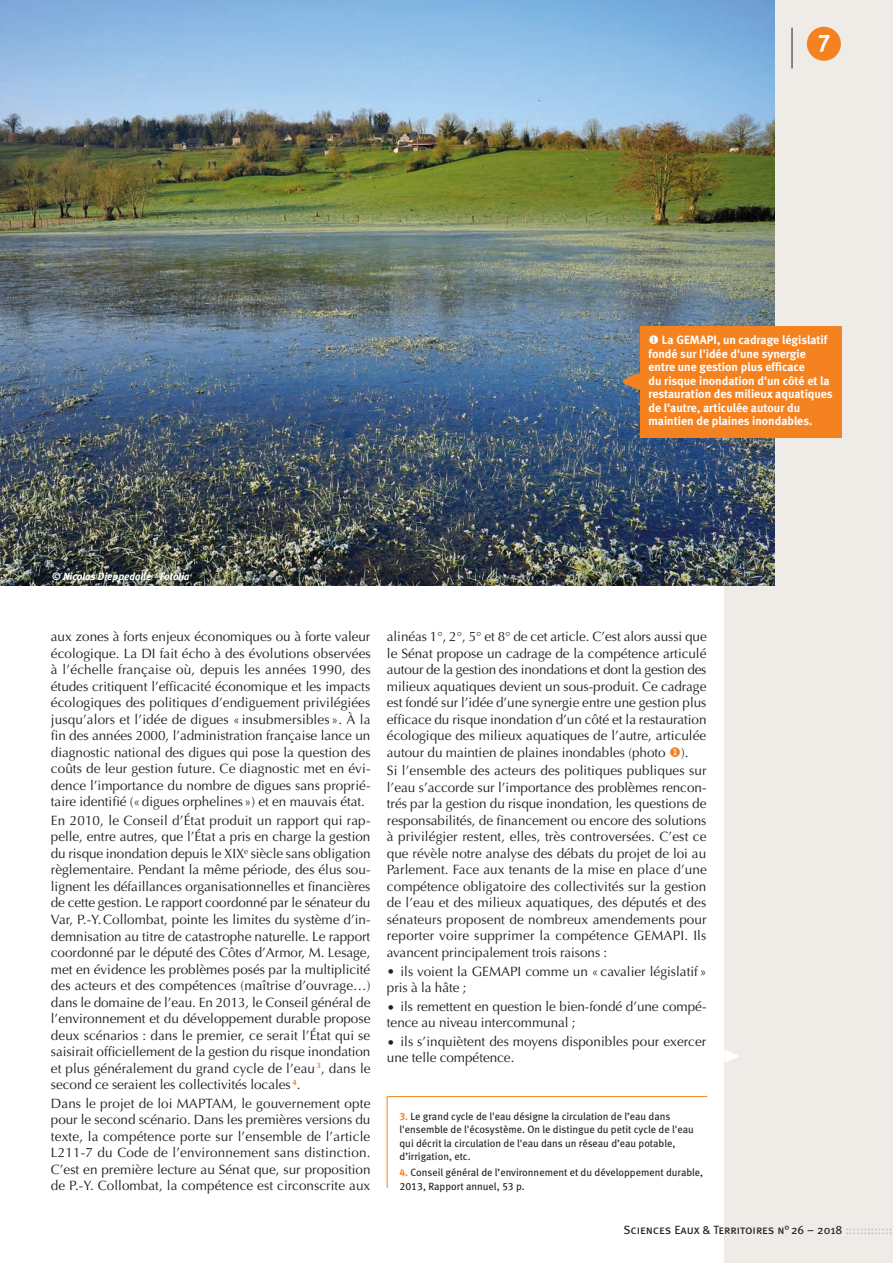
<style>
.page{position:relative;width:893px;height:1263px;background:#fff}
.page>*{position:absolute;margin:0;border:0;box-sizing:border-box;transform-origin:0 0}
.t1{font:24px "Meta Bold Caps Expert";color:#fff}
.t2{font:13.5px/16.5px "Optima";letter-spacing:-.005em;color:#231f20;text-align:justify}
.légende{font:12px/13.5px "Meta Bold LF";color:#fff}
.t3{font:12px "Meta Book Caps";color:#231f20}
.coordonnées{font:10.5px/13.5px "Meta Book LF";color:#231f20}
.crédit_photo{font:italic 10.5px "Meta Bold LF";color:#fff}
.s1{color:#f58220}
.s2{font-family:"Meta Bold LF";color:#f58220}
.s3{color:#bcbdc0}
</style>
<div class="page">
<div style="left:724px;top:0;width:169px;height:1263px;background:#efece8"></div>
<img style="left:0;top:0;width:775px;height:585px">
<svg style="left:724px;top:1050px;width:15px;height:13px"></svg>
<hr style="left:387px;top:1096px;width:320px;height:1px;background:#f58220">
<hr style="left:387px;top:1096px;width:1px;height:92px;background:#f58220">
<div style="left:640px;top:326px;width:202px;height:112px;background:#f58220"></div>
<svg style="left:614px;top:370px;width:26px;height:24px"></svg>
<div style="left:807px;top:27px;width:34px;height:34px;background:#f58220;border-radius:50%"></div>
<hr style="left:792px;top:28px;width:1px;height:40px;background:#231f20">
<p class="t1" style="left:818px;top:28px;width:13px">7</p>
<p class="légende" style="left:648px;top:333px;width:186px">◆ La GEMAPI, un cadrage législatif fondé sur l'idée d'une synergie entre une gestion plus efficace<br>du risque inondation d'un côté et la restauration des milieux aquatiques de l'autre, articulée autour du maintien de plaines inondables.</p>
<p class="crédit_photo" style="left:52px;top:570px;width:139px">© Nicolas Dieppedalle - Fotolia</p>
<p class="t2" style="left:51px;top:629px;width:321px">aux zones à forts enjeux économiques ou à forte valeur écologique. La DI fait écho à des évolutions observées à l’échelle française où, depuis les années 1990, des études critiquent l’efficacité économique et les impacts écologiques des politiques d’endiguement privilégiées jusqu’alors et l’idée de digues « insubmersibles ». À la fin des années 2000, l’administration française lance un diagnostic national des digues qui pose la question des coûts de leur gestion future. Ce diagnostic met en évi&shy;dence l’importance du nombre de digues sans proprié&shy;taire identifié («digues orphelines») et en mauvais état.</p>
<p class="t2" style="left:51px;top:812px;width:321px">En 2010, le Conseil d’État produit un rapport qui rap&shy;pelle, entre autres, que l’État a pris en charge la gestion du risque inondation depuis le XIX<sup>e</sup> siècle sans obligation règlementaire. Pendant la même période, des élus sou&shy;lignent les défaillances organisationnelles et financières de cette gestion. Le rapport coordonné par le sénateur du Var, P.-Y.Collombat, pointe les limites du système d’in&shy;demnisation au titre de catastrophe naturelle. Le rapport coordonné par le député des Côtes d’Armor, M. Lesage, met en évidence les problèmes posés par la multiplicité des acteurs et des compétences (maîtrise d’ouvrage…) dans le domaine de l’eau. En 2013, le Conseil général de l’environnement et du développement durable propose deux scénarios : dans le premier, ce serait l’État qui se saisirait officiellement de la gestion du risque inondation et plus généralement du grand cycle de l’eau <sup>3</sup>, dans le second ce seraient les collectivités locales <sup>4</sup>.</p>
<p class="t2" style="left:51px;top:1095px;width:321px">Dans le projet de loi MAPTAM, le gouvernement opte pour le second scénario. Dans les premières versions du texte, la compétence porte sur l’ensemble de l’article L211-7 du Code de l’environnement sans distinction.<br>C’est en première lecture au Sénat que, sur proposition de P.-Y. Collombat, la compétence est circonscrite aux</p>
<p class="t2" style="left:387px;top:629px;width:321px">alinéas 1°, 2°, 5° et 8° de cet article. C’est alors aussi que le Sénat propose un cadrage de la compétence articulé autour de la gestion des inondations et dont la gestion des milieux aquatiques devient un sous-produit. Ce cadrage est fondé sur l’idée d’une synergie entre une gestion plus efficace du risque inondation d’un côté et la restauration écologique des milieux aquatiques de l’autre, articulée autour du maintien de plaines inondables (photo <span class="s1">◆</span>).</p>
<p class="t2" style="left:387px;top:763px;width:321px">Si l’ensemble des acteurs des politiques publiques sur l’eau s’accorde sur l’importance des problèmes rencon&shy;trés par la gestion du risque inondation, les questions de responsabilités, de financement ou encore des solutions à privilégier restent, elles, très controversées. C’est ce que révèle notre analyse des débats du projet de loi au Parlement. Face aux tenants de la mise en place d’une compétence obligatoire des collectivités sur la gestion de l’eau et des milieux aquatiques, des députés et des sénateurs proposent de nombreux amendements pour reporter voire supprimer la compétence GEMAPI. Ils avancent principalement trois raisons :</p>
<p class="t2" style="left:387px;top:963px;width:321px">• ils voient la GEMAPI comme un « cavalier législatif » pris à la hâte ;</p>
<p class="t2" style="left:387px;top:998px;width:321px">• ils remettent en question le bien-fondé d’une compé&shy;tence au niveau intercommunal ;</p>
<p class="t2" style="left:387px;top:1033px;width:321px">• ils s’inquiètent des moyens disponibles pour exercer une telle compétence.</p>
<p class="coordonnées" style="left:399px;top:1109px;width:296px"><span class="s2">3.</span> Le grand cycle de l'eau désigne la circulation de l’eau dans l'ensemble de l'écosystème. On le distingue du petit cycle de l'eau qui décrit la circulation de l'eau dans un réseau d’eau potable, d’irrigation, etc.</p>
<p class="coordonnées" style="left:399px;top:1165px;width:305px"><span class="s2">4.</span> Conseil général de l’environnement et du développement durable,<br>2013, Rapport annuel, 53 p.</p>
<p class="t3" style="left:623px;top:1223px;width:270px">Sciences Eaux &amp; Territoires n°26 – 2018 <span class="s3">:::::::::::::</span></p>
</div>
